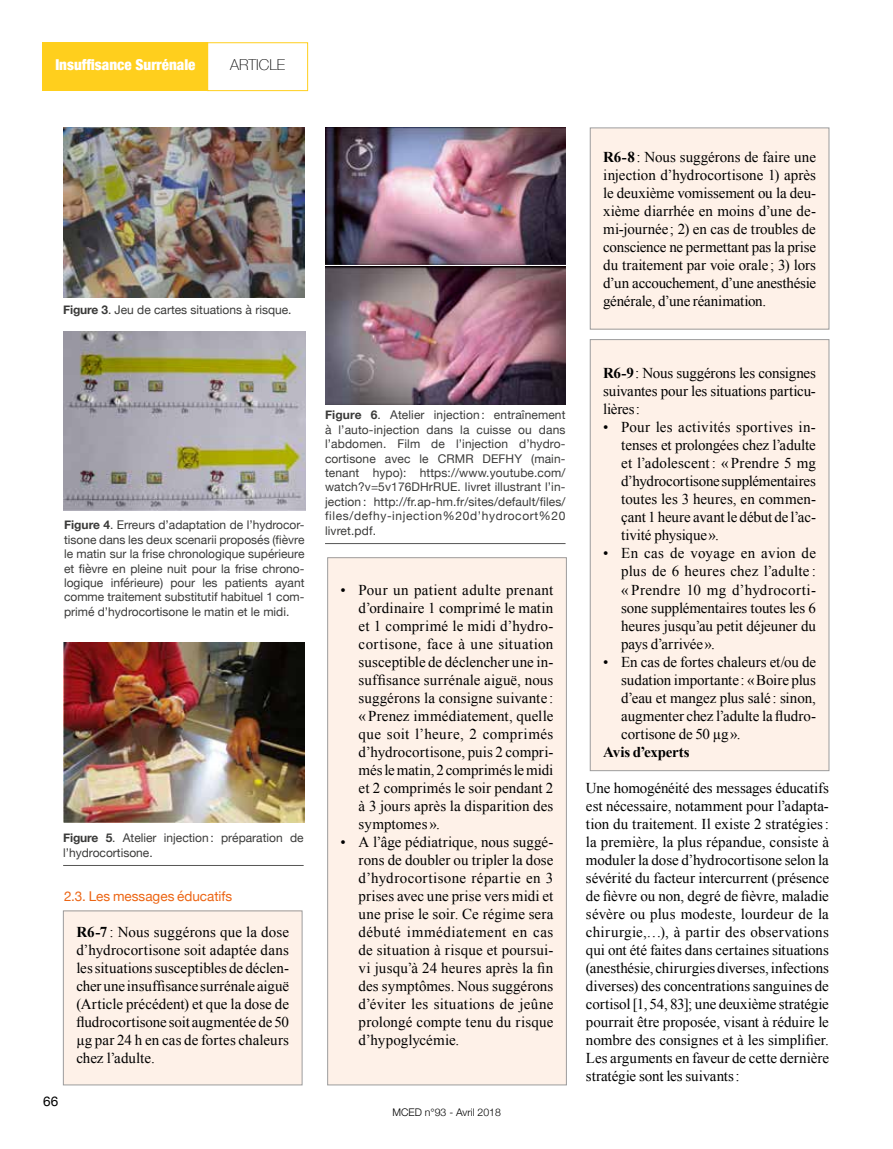
<style>
.page{position:relative;width:893px;height:1149px;background:#fff}
.page>*{position:absolute;margin:0;border:0;box-sizing:border-box;transform-origin:0 0}
.t1{font:15px/18px "Times New Roman";letter-spacing:-.005em;color:#000;text-align:justify}
.t2{font:900 condensed 15px "Helvetica Neue";color:#fff}
.t3{font:700 15px "Times New Roman";letter-spacing:-.01em;color:#000}
.t4{font:100 15px "Helvetica Neue";color:#000}
.t5{font:13.5px "Helvetica Neue";color:#ec6514}
.t6{font:13.5px "Helvetica Neue";color:#000}
.t7{font:12px/14.4px "Helvetica Neue";color:#3a3a39;text-align:justify}
.t8{font:300 10.5px "Helvetica Neue";color:#000}
.s1{font-weight:700}
</style>
<div class="page">
<div style="left:43px;top:43px;width:165px;height:48px;background:#ffcf1d"></div>
<div style="left:207px;top:43px;width:101px;height:48px;border:1px solid #ffcf1d"></div>
<hr style="left:63px;top:864px;width:241px;height:1px;background:#565655">
<img style="left:325px;top:128px;width:241px;height:136px">
<img style="left:325px;top:266px;width:241px;height:138px">
<img style="left:63px;top:642px;width:241px;height:180px">
<hr style="left:325px;top:543px;width:241px;height:1px;background:#565655">
<img style="left:63px;top:332px;width:242px;height:178px">
<div style="left:328px;top:557px;width:238px;height:527px;background:#fef1e8"></div>
<div style="left:327px;top:557px;width:240px;height:527px;border:1px solid #9c9c9d"></div>
<div style="left:63px;top:910px;width:239px;height:174px;background:#fef1e8"></div>
<div style="left:63px;top:910px;width:239px;height:174px;border:1px solid #9c9c9d"></div>
<div style="left:590px;top:128px;width:239px;height:201px;background:#fef1e8"></div>
<div style="left:590px;top:128px;width:239px;height:201px;border:1px solid #9c9c9d"></div>
<div style="left:590px;top:339px;width:239px;height:431px;background:#fef1e8"></div>
<div style="left:590px;top:339px;width:239px;height:431px;border:1px solid #9c9c9d"></div>
<img style="left:63px;top:128px;width:241px;height:169px">
<p class="t2" style="left:55px;top:52px;width:142px">Insuffisance Surrénale</p>
<p class="t4" style="left:230px;top:53px;width:57px">ARTICLE</p>
<p class="t7" style="left:63px;top:303px;width:230px"><span class="s1">Figure 3</span>. Jeu de cartes situations à risque.</p>
<p class="t7" style="left:64px;top:518px;width:242px"><span class="s1">Figure 4</span>. Erreurs d’adaptation de l’hydrocor&shy;tisone dans les deux scenarii proposés (fièvre le matin sur la frise chronologique supérieure et fièvre en pleine nuit pour la frise chrono&shy;logique inférieure) pour les patients ayant comme traitement substitutif habituel 1 com&shy;primé d’hydrocortisone le matin et le midi.</p>
<p class="t7" style="left:63px;top:831px;width:242px"><span class="s1">Figure 5</span>. Atelier injection: préparation de l’hydrocortisone.</p>
<p class="t5" style="left:64px;top:885px;width:170px">2.3. Les messages éducatifs</p>
<p class="t6" style="left:43px;top:1090px;width:17px">66</p>
<p class="t1" style="left:76px;top:922px;width:214px"><span class="s1">R6-7</span> : Nous suggérons que la dose d’hydrocortisone soit adaptée dans les situations susceptibles de déclen&shy;cher une insuffisance surrénale aiguë (Article précédent) et que la dose de fludrocortisone soit augmentée de 50 µg par 24 h en cas de fortes chaleurs chez l’adulte.</p>
<p class="t1" style="left:603px;top:148px;width:214px"><span class="s1">R6-8</span>: Nous suggérons de faire une injection d’hydrocortisone 1) après le deuxième vomissement ou la deu&shy;xième diarrhée en moins d’une de&shy;mi-journée; 2) en cas de troubles de conscience ne permettant pas la prise du traitement par voie orale; 3) lors d’un accouchement, d’une anesthésie générale, d’une réanimation.</p>
<p class="t7" style="left:325px;top:408px;width:242px"><span class="s1">Figure 6</span>. Atelier injection : entraînement à l’auto-injection dans la cuisse ou dans l’abdomen. Film de l’injection d’hydro&shy;cortisone avec le CRMR DEFHY (main&shy;tenant hypo): https://www.youtube.com/ watch?v=5v176DHrRUE. livret illustrant l’in&shy;jection : http://fr.ap-hm.fr/sites/default/files/ files/defhy-injection%20d’hydrocort%20 livret.pdf.</p>
<p class="t1" style="left:359px;top:580px;width:196px;text-indent:-18px">• Pour un patient adulte prenant d’ordinaire 1 comprimé le matin et 1 comprimé le midi d’hydro&shy;cortisone, face à une situation susceptible de déclencher une in&shy;suffisance surrénale aiguë, nous suggérons la consigne suivante : «Prenez immédiatement, quelle que soit l’heure, 2 comprimés d’hydrocortisone, puis 2 compri&shy;més le matin, 2 comprimés le midi et 2 comprimés le soir pendant 2 à 3 jours après la disparition des symptomes».</p>
<p class="t1" style="left:359px;top:832px;width:196px;text-indent:-18px">• A l’âge pédiatrique, nous suggé&shy;rons de doubler ou tripler la dose d’hydrocortisone répartie en 3 prises avec une prise vers midi et une prise le soir. Ce régime sera débuté immédiatement en cas de situation à risque et poursui&shy;vi jusqu’à 24 heures après la fin des symptômes. Nous suggérons d’éviter les situations de jeûne prolongé compte tenu du risque d’hypoglycémie.</p>
<p class="t8" style="left:393px;top:1103px;width:110px">MCED n°93 - Avril 2018</p>
<p class="t1" style="left:603px;top:364px;width:214px"><span class="s1">R6-9</span>: Nous suggérons les consignes suivantes pour les situations particu&shy;lières:</p>
<p class="t1" style="left:621px;top:418px;width:196px;text-indent:-18px">• Pour les activités sportives in&shy;tenses et prolongées chez l’adulte et l’adolescent : « Prendre 5 mg d’hydrocortisone supplémentaires toutes les 3 heures, en commen&shy;çant 1 heure avant le début de l’ac&shy;tivité physique».</p>
<p class="t1" style="left:621px;top:544px;width:196px;text-indent:-18px">• En cas de voyage en avion de plus de 6 heures chez l’adulte : « Prendre 10 mg d’hydrocorti&shy;sone supplémentaires toutes les 6 heures jusqu’au petit déjeuner du pays d’arrivée».</p>
<p class="t1" style="left:621px;top:652px;width:196px;text-indent:-18px">• En cas de fortes chaleurs et/ou de sudation importante: «Boire plus d’eau et mangez plus salé: sinon, augmenter chez l’adulte la fludro&shy;cortisone de 50 µg».</p>
<p class="t3" style="left:603px;top:741px;width:88px">Avis d’experts</p>
<p class="t1" style="left:586px;top:778px;width:245px">Une homogénéité des messages éducatifs est nécessaire, notamment pour l’adapta&shy;tion du traitement. Il existe 2 stratégies: la première, la plus répandue, consiste à moduler la dose d’hydrocortisone selon la sévérité du facteur intercurrent (présence de fièvre ou non, degré de fièvre, maladie sévère ou plus modeste, lourdeur de la chirurgie,…), à partir des observations qui ont été faites dans certaines situations (anesthésie, chirurgies diverses, infections diverses) des concentrations sanguines de cortisol [1, 54, 83]; une deuxième stratégie pourrait être proposée, visant à réduire le nombre des consignes et à les simplifier.<br>Les arguments en faveur de cette dernière stratégie sont les suivants:</p>
</div>
